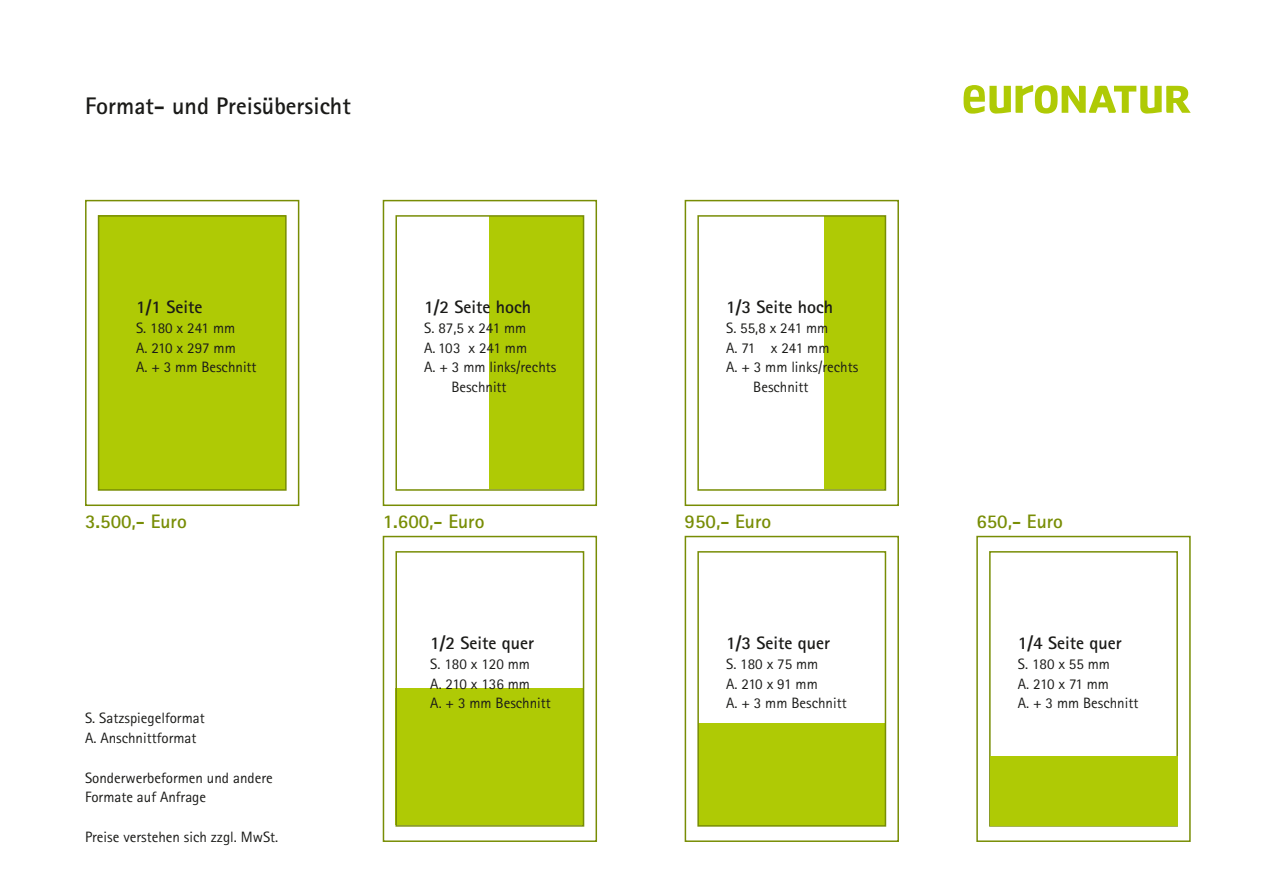
<style>
.page{position:relative;width:1263px;height:893px;background:#fff}
.page>*{position:absolute;margin:0;border:0;box-sizing:border-box;transform-origin:0 0}
.t1{font:700 24px "Rotis Sans Serif";color:#1a1a18}
.t2{font:700 19.5px "Rotis Sans Serif";color:#788d05}
.t3{font:700 18px "Rotis Sans Serif";color:#1a1a18}
.t4{font:15px/19.8px "Rotis Sans Serif";color:#1a1a18}
</style>
<div class="page">
<div style="left:490px;top:216px;width:94px;height:273px;background:#afca05"></div>
<div style="left:85px;top:200px;width:214px;height:306px;border:2px solid #788d05"></div>
<div style="left:99px;top:216px;width:187px;height:274px;background:#afca05"></div>
<div style="left:98px;top:215px;width:189px;height:276px;border:2px solid #788d05"></div>
<div style="left:383px;top:200px;width:214px;height:306px;border:2px solid #788d05"></div>
<div style="left:395px;top:215px;width:189px;height:276px;border:2px solid #788d05"></div>
<div style="left:824px;top:216px;width:62px;height:273px;background:#afca05"></div>
<div style="left:685px;top:200px;width:214px;height:306px;border:2px solid #788d05"></div>
<div style="left:697px;top:215px;width:189px;height:276px;border:2px solid #788d05"></div>
<div style="left:395px;top:688px;width:189px;height:137px;background:#afca05"></div>
<div style="left:383px;top:536px;width:214px;height:306px;border:2px solid #788d05"></div>
<div style="left:395px;top:551px;width:189px;height:276px;border:2px solid #788d05"></div>
<div style="left:698px;top:723px;width:188px;height:102px;background:#afca05"></div>
<div style="left:976px;top:536px;width:215px;height:306px;border:2px solid #788d05"></div>
<div style="left:989px;top:551px;width:189px;height:276px;border:2px solid #788d05"></div>
<div style="left:990px;top:756px;width:187px;height:69px;background:#afca05"></div>
<div style="left:685px;top:536px;width:214px;height:306px;border:2px solid #788d05"></div>
<div style="left:697px;top:551px;width:189px;height:276px;border:2px solid #788d05"></div>
<svg style="left:963px;top:85px;width:228px;height:29px"></svg>
<h1 class="t1" style="left:85px;top:90px;width:267px">Format- und Preisübersicht</h1>
<p class="t3" style="left:136px;top:295px;width:68px">1/1 Seite</p>
<p class="t4" style="left:136px;top:318px;width:122px">S. 180 x 241 mm<br>A. 210 x 297 mm<br>A. + 3 mm Beschnitt</p>
<p class="t3" style="left:424px;top:295px;width:108px">1/2 Seite hoch</p>
<p class="t4" style="left:424px;top:318px;width:104px">S. 87,5 x 241 mm</p>
<p class="t4" style="left:424px;top:337px;width:105px">A. 103 x 241 mm</p>
<p class="t4" style="left:424px;top:357px;width:134px">A. + 3 mm links/rechts</p>
<p class="t4" style="left:451px;top:377px;width:57px">Beschnitt</p>
<p class="t3" style="left:726px;top:295px;width:108px">1/3 Seite hoch</p>
<p class="t4" style="left:726px;top:318px;width:104px">S. 55,8 x 241 mm</p>
<p class="t4" style="left:726px;top:337px;width:105px">A. 71 x 241 mm</p>
<p class="t4" style="left:726px;top:357px;width:134px">A. + 3 mm links/rechts</p>
<p class="t4" style="left:753px;top:377px;width:57px">Beschnitt</p>
<h2 class="t2" style="left:85px;top:509px;width:103px">3.500,- Euro</h2>
<h2 class="t2" style="left:383px;top:509px;width:103px">1.600,- Euro</h2>
<h2 class="t2" style="left:685px;top:509px;width:88px">950,- Euro</h2>
<h2 class="t2" style="left:976px;top:509px;width:88px">650,- Euro</h2>
<p class="t4" style="left:85px;top:708px;width:121px">S. Satzspiegelformat<br>A. Anschnittformat</p>
<p class="t4" style="left:85px;top:767px;width:189px">Sonderwerbeformen und andere<br>Formate auf Anfrage</p>
<p class="t4" style="left:85px;top:827px;width:195px">Preise verstehen sich zzgl. MwSt.</p>
<p class="t3" style="left:430px;top:631px;width:105px">1/2 Seite quer</p>
<p class="t4" style="left:430px;top:654px;width:122px">S. 180 x 120 mm<br>A. 210 x 136 mm<br>A. + 3 mm Beschnitt</p>
<p class="t3" style="left:726px;top:631px;width:105px">1/3 Seite quer</p>
<p class="t4" style="left:726px;top:654px;width:122px">S. 180 x 75 mm<br>A. 210 x 91 mm<br>A. + 3 mm Beschnitt</p>
<p class="t3" style="left:1018px;top:631px;width:105px">1/4 Seite quer</p>
<p class="t4" style="left:1018px;top:654px;width:122px">S. 180 x 55 mm<br>A. 210 x 71 mm<br>A. + 3 mm Beschnitt</p>
</div>
